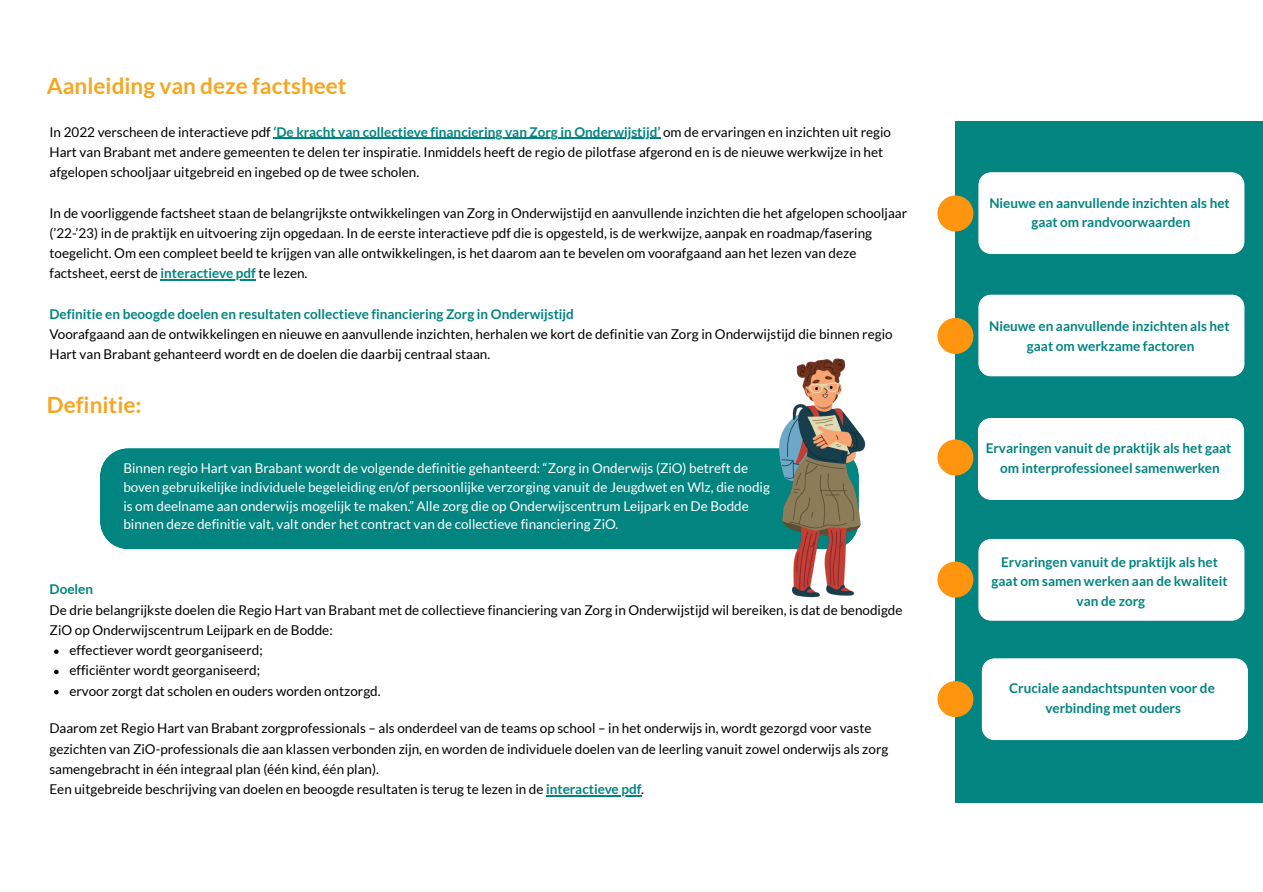
<style>
.page{position:relative;width:1263px;height:892px;background:#fff}
.page>*{position:absolute;margin:0;border:0;box-sizing:border-box;transform-origin:0 0}
.t1{font:700 22.5px "Lato";color:#f5a623}
.t2{font:13.5px/20.2px "Lato";color:#000}
.t3{font:700 13.5px/19.1px "Lato";color:#028480;text-align:center}
.t4{font:13.5px/18.8px "Lato";color:#fff}
.s1{font-weight:700;color:#028480}
.s2{font-style:italic}
</style>
<div class="page">
<hr style="left:273px;top:138px;width:387px;height:1px;background:#028480">
<hr style="left:160px;top:279px;width:96px;height:2px;background:#028480">
<div style="left:100px;top:448px;width:758px;height:101px;background:#028480;border-radius:28px"></div>
<svg style="left:54px;top:649px;width:5px;height:5px"></svg>
<svg style="left:54px;top:669px;width:5px;height:5px"></svg>
<svg style="left:54px;top:690px;width:5px;height:4px"></svg>
<div style="left:955px;top:121px;width:307px;height:681px;background:#028480"></div>
<div style="left:937px;top:195px;width:36px;height:36px;background:#ff950f;border-radius:50%"></div>
<div style="left:977px;top:172px;width:267px;height:82px;background:#fff;border-radius:13px"></div>
<div style="left:977px;top:538px;width:267px;height:83px;background:#fff;border-radius:13px"></div>
<div style="left:977px;top:418px;width:266px;height:82px;background:#fff;border-radius:13px"></div>
<div style="left:977px;top:294px;width:267px;height:82px;background:#fff;border-radius:13px"></div>
<div style="left:981px;top:658px;width:266px;height:82px;background:#fff;border-radius:13px"></div>
<div style="left:937px;top:318px;width:36px;height:36px;background:#ff950f;border-radius:50%"></div>
<div style="left:937px;top:439px;width:36px;height:36px;background:#ff950f;border-radius:50%"></div>
<div style="left:937px;top:561px;width:36px;height:36px;background:#ff950f;border-radius:50%"></div>
<div style="left:937px;top:681px;width:36px;height:36px;background:#ff950f;border-radius:50%"></div>
<img style="left:779px;top:358px;width:87px;height:240px">
<hr style="left:546px;top:795px;width:95px;height:1px;background:#028480">
<h1 class="t1" style="left:47px;top:71px;width:301px">Aanleiding van deze factsheet</h1>
<p class="t2" style="left:49px;top:121px;width:843px">In 2022 verscheen de interactieve pdf <span class="s1">‘De kracht van collectieve financiering van Zorg in Onderwijstijd’</span> om de ervaringen en inzichten uit regio</p>
<p class="t2" style="left:49px;top:141px;width:835px">Hart van Brabant met andere gemeenten te delen ter inspiratie. Inmiddels heeft de regio de pilotfase afgerond en is de nieuwe werkwijze in het</p>
<p class="t2" style="left:49px;top:162px;width:371px">afgelopen schooljaar uitgebreid en ingebed op de twee scholen.</p>
<p class="t2" style="left:49px;top:202px;width:858px">In de voorliggende factsheet staan de belangrijkste ontwikkelingen van Zorg in Onderwijstijd en aanvullende inzichten die het afgelopen schooljaar (’22-’23) in de praktijk en uitvoering zijn opgedaan. In de eerste interactieve pdf die is opgesteld, is de werkwijze, aanpak en roadmap/fasering toegelicht. Om een compleet beeld te krijgen van alle ontwikkelingen, is het daarom aan te bevelen om voorafgaand aan het lezen van deze factsheet, eerst de <span class="s1">interactieve pdf</span> te lezen.</p>
<p class="t3" style="left:49px;top:304px;width:526px">Definitie en beoogde doelen en resultaten collectieve financiering Zorg in Onderwijstijd</p>
<p class="t2" style="left:49px;top:324px;width:844px">Voorafgaand aan de ontwikkelingen en nieuwe en aanvullende inzichten, herhalen we kort de definitie van Zorg in Onderwijstijd die binnen regio<br>Hart van Brabant gehanteerd wordt en de doelen die daarbij centraal staan.</p>
<h1 class="t1" style="left:47px;top:391px;width:96px">Definitie:</h1>
<p class="t4" style="left:123px;top:458px;width:648px">Binnen regio Hart van Brabant wordt de volgende definitie gehanteerd: “Zorg in Onderwijs (ZiO) betreft de boven gebruikelijke individuele begeleiding en/of persoonlijke verzorging vanuit de Jeugdwet en Wlz, die nodig is om deelname aan onderwijs mogelijk te maken.” Alle zorg die op Onderwijscentrum Leijpark en De Bodde binnen deze definitie valt, valt onder het contract van de collectieve financiering ZiO.</p>
<p class="t3" style="left:50px;top:579px;width:45px">Doelen</p>
<p class="t2" style="left:50px;top:599px;width:854px">De drie belangrijkste doelen die Regio Hart van Brabant met de collectieve financiering van Zorg in Onderwijstijd wil bereiken, is dat de benodigde</p>
<p class="t2" style="left:50px;top:619px;width:284px">ZiO op Onderwijscentrum Leijpark en de Bodde:</p>
<p class="t2" style="left:69px;top:639px;width:195px">effectiever wordt georganiseerd;</p>
<p class="t2" style="left:69px;top:660px;width:192px">efficiënter wordt georganiseerd;</p>
<p class="t2" style="left:69px;top:680px;width:312px">ervoor zorgt dat scholen en ouders worden ontzorgd.</p>
<p class="t2" style="left:49px;top:718px;width:840px">Daarom zet Regio Hart van Brabant zorgprofessionals – als onderdeel van de teams op school – in het onderwijs in, wordt gezorgd voor vaste gezichten van ZiO-professionals die aan klassen verbonden zijn, en worden de individuele doelen van de leerling vanuit zowel onderwijs als zorg samengebracht in één integraal plan (één kind, één plan).<br>Een uitgebreide beschrijving van doelen en beoogde resultaten is terug te lezen in de <span class="s1">interactieve pdf</span><span class="s2">.</span></p>
<p class="t3" style="left:989px;top:193px;width:242px">Nieuwe en aanvullende inzichten als het gaat om randvoorwaarden</p>
<p class="t3" style="left:988px;top:316px;width:242px">Nieuwe en aanvullende inzichten als het gaat om werkzame factoren</p>
<p class="t3" style="left:985px;top:438px;width:247px">Ervaringen vanuit de praktijk als het gaat om interprofessioneel samenwerken</p>
<p class="t3" style="left:991px;top:552px;width:237px">Ervaringen vanuit de praktijk als het gaat om samen werken aan de kwaliteit van de zorg</p>
<p class="t3" style="left:1008px;top:678px;width:207px">Cruciale aandachtspunten voor de verbinding met ouders</p>
</div>
